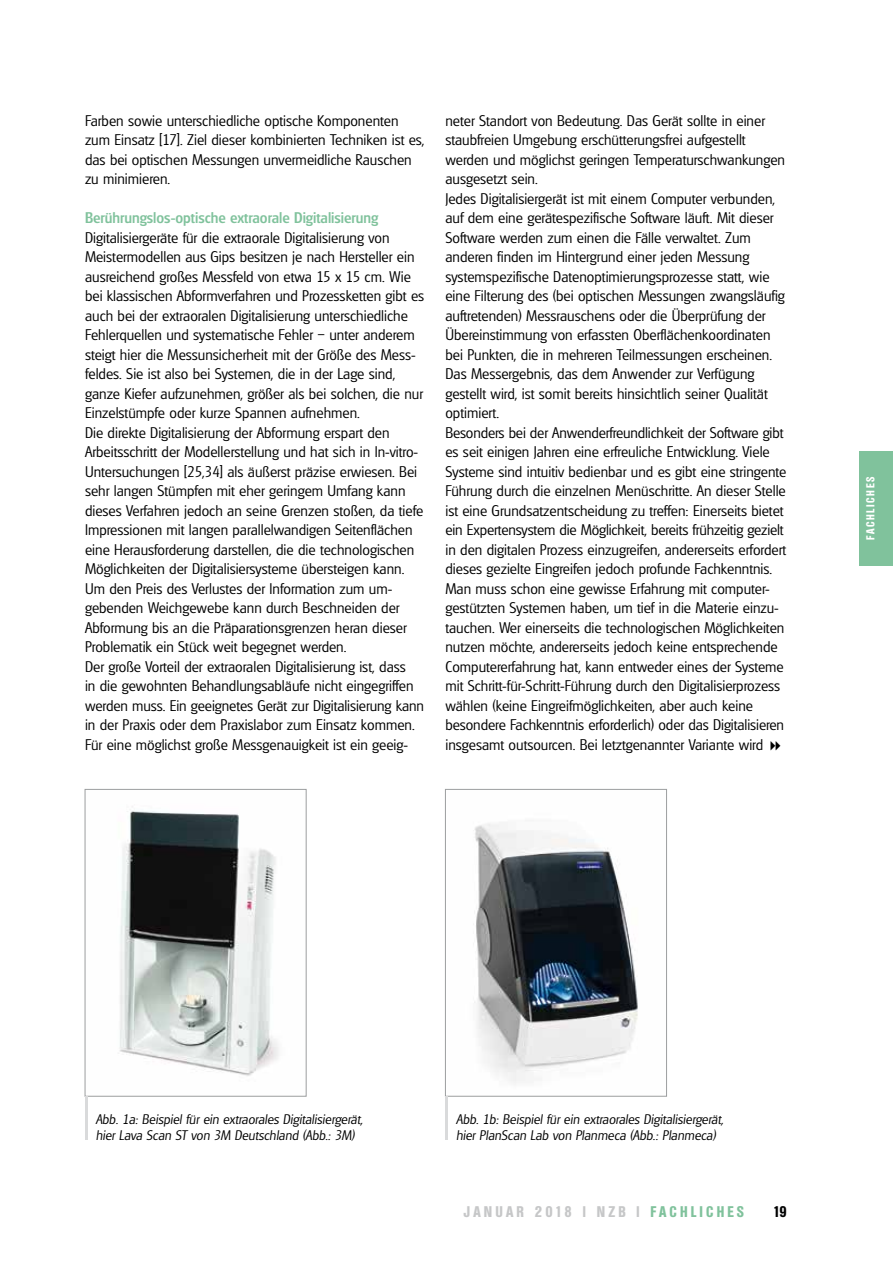
<style>
.page{position:relative;width:893px;height:1263px;background:#fff}
.page>*{position:absolute;margin:0;border:0;box-sizing:border-box;transform-origin:0 0}
.t1{font:300 15px/19.5px "Glasgow";color:#000}
.t2{font:500 15px "Glasgow";color:#80c29c}
.t3{font:700 condensed 15px "Olympia";letter-spacing:.215em;color:#c6c7c8}
.t4{font:700 condensed 15px "Olympia";color:#000}
.t5{font:italic 300 13.5px/16.2px "Glasgow";color:#000}
.t6{font:700 condensed 11.25px "Olympia";letter-spacing:.15em;color:#fff}
.s1{color:#80c29c}
</style>
<div class="page">
<div style="left:860px;top:451px;width:33px;height:115px;background:#80c29c"></div>
<img style="left:119px;top:806px;width:160px;height:270px">
<div style="left:85px;top:789px;width:222px;height:307px;border:1px solid #9c9e9f"></div>
<hr style="left:85px;top:1096px;width:3px;height:44px;background:#d9dadb">
<img style="left:474px;top:823px;width:164px;height:261px">
<div style="left:445px;top:789px;width:222px;height:307px;border:1px solid #9c9e9f"></div>
<hr style="left:445px;top:1096px;width:3px;height:44px;background:#d9dadb">
<p class="t1" style="left:85px;top:111px;width:341px">Farben sowie unterschiedliche optische Komponenten zum Einsatz [17]. Ziel dieser kombinierten Techniken ist es, das bei optischen Messungen unvermeidliche Rauschen zu minimieren.</p>
<p class="t2" style="left:85px;top:209px;width:295px">Berührungslos-optische extraorale Digitalisierung</p>
<p class="t1" style="left:85px;top:228px;width:341px">Digitalisiergeräte für die extraorale Digitalisierung von Meistermodellen aus Gips besitzen je nach Hersteller ein ausreichend großes Messfeld von etwa 15 x 15 cm. Wie bei klassischen Abformverfahren und Prozessketten gibt es auch bei der extraoralen Digitalisierung unterschiedliche Fehlerquellen und systematische Fehler – unter anderem steigt hier die Messunsicherheit mit der Größe des Mess&shy;feldes. Sie ist also bei Systemen, die in der Lage sind, ganze Kiefer aufzunehmen, größer als bei solchen, die nur Einzelstümpfe oder kurze Spannen aufnehmen.<br>Die direkte Digitalisierung der Abformung erspart den Arbeitsschritt der Modellerstellung und hat sich in In-vitro-Untersuchungen [25,34] als äußerst präzise erwiesen. Bei sehr langen Stümpfen mit eher geringem Umfang kann dieses Verfahren jedoch an seine Grenzen stoßen, da tiefe Impressionen mit langen parallelwandigen Seitenflächen eine Herausforderung darstellen, die die technologischen Möglichkeiten der Digitalisiersysteme übersteigen kann.<br>Um den Preis des Verlustes der Information zum um&shy;gebenden Weichgewebe kann durch Beschneiden der Abformung bis an die Präparationsgrenzen heran dieser Problematik ein Stück weit begegnet werden.<br>Der große Vorteil der extraoralen Digitalisierung ist, dass<br>in die gewohnten Behandlungsabläufe nicht eingegriffen werden muss. Ein geeignetes Gerät zur Digitalisierung kann in der Praxis oder dem Praxislabor zum Einsatz kommen.<br>Für eine möglichst große Messgenauigkeit ist ein geeig-</p>
<p class="t1" style="left:445px;top:111px;width:342px">neter Standort von Bedeutung. Das Gerät sollte in einer staubfreien Umgebung erschütterungsfrei aufgestellt werden und möglichst geringen Temperaturschwankungen ausgesetzt sein.<br>Jedes Digitalisiergerät ist mit einem Computer verbunden, auf dem eine gerätespezifische Software läuft. Mit dieser Software werden zum einen die Fälle verwaltet. Zum anderen finden im Hintergrund einer jeden Messung systemspezifische Datenoptimierungsprozesse statt, wie eine Filterung des (bei optischen Messungen zwangsläufig auftretenden) Messrauschens oder die Überprüfung der Übereinstimmung von erfassten Oberflächenkoordinaten bei Punkten, die in mehreren Teilmessungen erscheinen.<br>Das Messergebnis, das dem Anwender zur Verfügung gestellt wird, ist somit bereits hinsichtlich seiner Qualität optimiert.<br>Besonders bei der Anwenderfreundlichkeit der Software gibt es seit einigen Jahren eine erfreuliche Entwicklung. Viele Systeme sind intuitiv bedienbar und es gibt eine stringente Führung durch die einzelnen Menüschritte. An dieser Stelle ist eine Grundsatzentscheidung zu treffen: Einerseits bietet ein Expertensystem die Möglichkeit, bereits frühzeitig gezielt in den digitalen Prozess einzugreifen, andererseits erfordert dieses gezielte Eingreifen jedoch profunde Fachkenntnis.<br>Man muss schon eine gewisse Erfahrung mit computer&shy;gestützten Systemen haben, um tief in die Materie einzu&shy;tauchen. Wer einerseits die technologischen Möglichkeiten nutzen möchte, andererseits jedoch keine entsprechende Computererfahrung hat, kann entweder eines der Systeme mit Schritt-für-Schritt-Führung durch den Digitalisierprozess wählen (keine Eingreifmöglichkeiten, aber auch keine besondere Fachkenntnis erforderlich) oder das Digitalisieren insgesamt outsourcen. Bei letztgenannter Variante wird</p>
<p class="t6" style="left:864px;top:540px;width:65px;rotate:-90deg">FACHLICHES</p>
<p class="t5" style="left:96px;top:1111px;width:269px">Abb. 1a: Beispiel für ein extraorales Digitalisiergerät, hier Lava Scan ST von 3M Deutschland (Abb.: 3M)</p>
<p class="t5" style="left:456px;top:1111px;width:269px">Abb. 1b: Beispiel für ein extraorales Digitalisiergerät, hier PlanScan Lab von Planmeca (Abb.: Planmeca)</p>
<p class="t3" style="left:464px;top:1203px;width:282px">JANUAR 2018 | NZB | <span class="s1">FACHLICHES</span></p>
<p class="t4" style="left:773px;top:1203px;width:15px">19</p>
</div>
